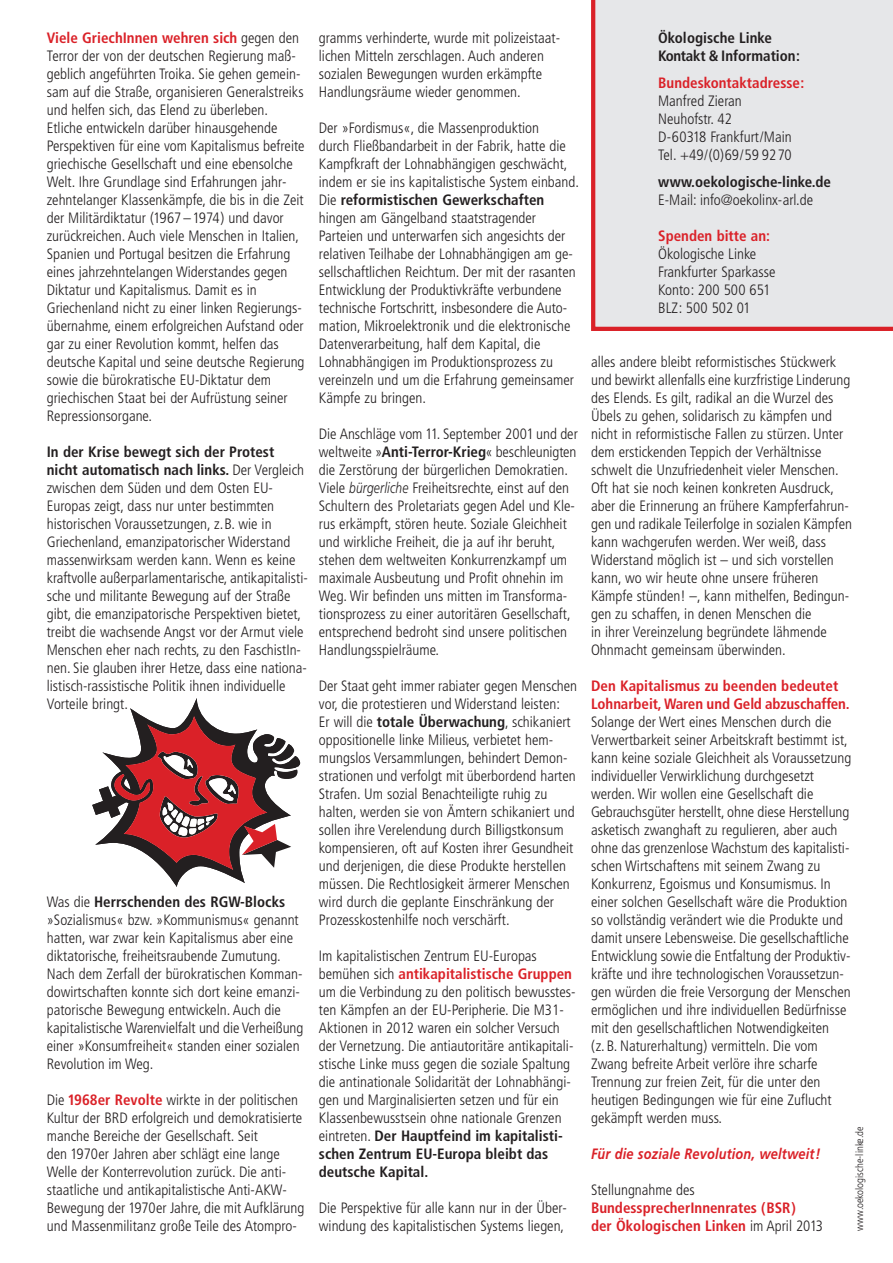
<style>
.page{position:relative;width:893px;height:1263px;background:#fff}
.page>*{position:absolute;margin:0;border:0;box-sizing:border-box;transform-origin:0 0}
.t1{font:300 condensed 15px/18px "Frutiger";color:#231f20}
.t2{font:700 condensed 15px/18px "Frutiger";color:#da2128}
.t3{font:700 condensed 15px/18px "Frutiger";color:#231f20}
.t4{font:italic 700 15px "Frutiger";letter-spacing:.015em;color:#da2128;scale:.85 1}
.t5{font:300 condensed 10.5px "Frutiger";color:#231f20}
.s1{font-weight:700;color:#da2128}
.s2{font-weight:700}
.s3{font-style:italic;font-stretch:normal}
.s4{font-weight:300;color:#231f20}
</style>
<div class="page">
<div style="left:591px;top:0;width:302px;height:331px;background:#e6e7e9"></div>
<svg style="left:92px;top:698px;width:208px;height:189px"></svg>
<p class="t1" style="left:47px;top:30px;width:259px"><span class="s1">Viele GriechInnen wehren sich</span> gegen den Terror der von der deutschen Regierung maß&shy;geblich angeführten Troika. Sie gehen gemein&shy;sam auf die Straße, organisieren Generalstreiks und helfen sich, das Elend zu überleben.<br>Etliche entwickeln darüber hinausgehende Perspektiven für eine vom Kapitalismus befreite griechische Gesellschaft und eine ebensolche Welt. Ihre Grundlage sind Erfahrungen jahr&shy;zehntelanger Klassenkämpfe, die bis in die Zeit der Militärdiktatur (1967 –1974) und davor zurückreichen. Auch viele Menschen in Italien, Spanien und Portugal besitzen die Erfahrung eines jahrzehntelangen Widerstandes gegen Diktatur und Kapitalismus. Damit es in Griechenland nicht zu einer linken Regierungs&shy;übernahme, einem erfolgreichen Aufstand oder gar zu einer Revolution kommt, helfen das deutsche Kapital und seine deutsche Regierung sowie die bürokratische EU-Diktatur dem griechischen Staat bei der Aufrüstung seiner Repressionsorgane.</p>
<p class="t1" style="left:47px;top:444px;width:263px"><span class="s2">In der Krise bewegt sich der Protest nicht automatisch nach links.</span> Der Vergleich zwischen dem Süden und dem Osten EU-Europas zeigt, dass nur unter bestimmten historischen Voraussetzungen, z.B. wie in Griechenland, emanzipatorischer Widerstand massenwirksam werden kann. Wenn es keine kraftvolle außerparlamentarische, antikapitalisti&shy;sche und militante Bewegung auf der Straße gibt, die emanzipatorische Perspektiven bietet, treibt die wachsende Angst vor der Armut viele Menschen eher nach rechts, zu den FaschistIn&shy;nen. Sie glauben ihrer Hetze, dass eine nationa&shy;listisch-rassistische Politik ihnen individuelle Vorteile bringt.</p>
<p class="t1" style="left:47px;top:894px;width:258px">Was die <span class="s2">Herrschenden des RGW-Blocks </span>»Sozialismus« bzw. »Kommunismus« genannt hatten, war zwar kein Kapitalismus aber eine diktatorische, freiheitsraubende Zumutung.<br>Nach dem Zerfall der bürokratischen Komman&shy;dowirtschaften konnte sich dort keine emanzi&shy;patorische Bewegung entwickeln. Auch die kapitalistische Warenvielfalt und die Verheißung einer »Konsumfreiheit« standen einer sozialen Revolution im Weg.</p>
<p class="t1" style="left:47px;top:1092px;width:259px">Die <span class="s1">1968er Revolte</span> wirkte in der politischen Kultur der BRD erfolgreich und demokratisierte manche Bereiche der Gesellschaft. Seit<br>den 1970er Jahren aber schlägt eine lange Welle der Konterrevolution zurück. Die anti&shy;staatliche und antikapitalistische Anti-AKW-Bewegung der 1970er Jahre, die mit Aufklärung und Massenmilitanz große Teile des Atompro-</p>
<p class="t1" style="left:319px;top:30px;width:243px">gramms verhinderte, wurde mit polizeistaat&shy;lichen Mitteln zerschlagen. Auch anderen sozialen Bewegungen wurden erkämpfte Handlungsräume wieder genommen.</p>
<p class="t1" style="left:319px;top:120px;width:262px">Der »Fordismus«, die Massenproduktion<br>durch Fließbandarbeit in der Fabrik, hatte die Kampfkraft der Lohnabhängigen geschwächt, indem er sie ins kapitalistische System einband.<br>Die <span class="s2">reformistischen Gewerkschaften </span>hingen am Gängelband staatstragender Parteien und unterwarfen sich angesichts der relativen Teilhabe der Lohnabhängigen am ge&shy;sellschaftlichen Reichtum. Der mit der rasanten Entwicklung der Produktivkräfte verbundene technische Fortschritt, insbesondere die Auto&shy;mation, Mikroelektronik und die elektronische Datenverarbeitung, half dem Kapital, die Lohnabhängigen im Produktionsprozess zu vereinzeln und um die Erfahrung gemeinsamer Kämpfe zu bringen.</p>
<p class="t1" style="left:319px;top:426px;width:260px">Die Anschläge vom 11. September 2001 und der weltweite »<span class="s2">Anti-Terror-Krieg</span>« beschleunigten die Zerstörung der bürgerlichen Demokratien.<br>Viele <span class="s3">bürgerliche</span> Freiheitsrechte, einst auf den Schultern des Proletariats gegen Adel und Kle&shy;rus erkämpft, stören heute. Soziale Gleichheit und wirkliche Freiheit, die ja auf ihr beruht, stehen dem weltweiten Konkurrenzkampf um maximale Ausbeutung und Profit ohnehin im Weg. Wir befinden uns mitten im Transforma&shy;tionsprozess zu einer autoritären Gesellschaft, entsprechend bedroht sind unsere politischen Handlungsspielräume.</p>
<p class="t1" style="left:319px;top:678px;width:260px">Der Staat geht immer rabiater gegen Menschen vor, die protestieren und Widerstand leisten:<br>Er will die <span class="s2">totale Überwachung</span>, schikaniert oppositionelle linke Milieus, verbietet hem&shy;mungslos Versammlungen, behindert Demon&shy;strationen und verfolgt mit überbordend harten Strafen. Um sozial Benachteiligte ruhig zu halten, werden sie von Ämtern schikaniert und sollen ihre Verelendung durch Billigstkonsum kompensieren, oft auf Kosten ihrer Gesundheit und derjenigen, die diese Produkte herstellen müssen. Die Rechtlosigkeit ärmerer Menschen wird durch die geplante Einschränkung der Prozesskostenhilfe noch verschärft.</p>
<p class="t1" style="left:319px;top:948px;width:258px">Im kapitalistischen Zentrum EU-Europas bemühen sich <span class="s1">antikapitalistische Gruppen </span>um die Verbindung zu den politisch bewusstes&shy;ten Kämpfen an der EU-Peripherie. Die M31- Aktionen in 2012 waren ein solcher Versuch der Vernetzung. Die antiautoritäre antikapitali&shy;stische Linke muss gegen die soziale Spaltung die antinationale Solidarität der Lohnabhängi&shy;gen und Marginalisierten setzen und für ein Klassenbewusstsein ohne nationale Grenzen eintreten. <span class="s2">Der Hauptfeind im kapitalisti&shy;schen Zentrum EU-Europa bleibt das deutsche Kapital.</span></p>
<p class="t1" style="left:319px;top:1200px;width:250px">Die Perspektive für alle kann nur in der Über&shy;windung des kapitalistischen Systems liegen,</p>
<p class="t3" style="left:658px;top:30px;width:143px">Ökologische Linke<br>Kontakt &amp; Information:</p>
<p class="t2" style="left:658px;top:75px;width:148px">Bundeskontaktadresse:</p>
<p class="t1" style="left:658px;top:93px;width:135px">Manfred Zieran<br>Neuhofstr. 42<br>D-60318 Frankfurt/Main<br>Tel. +49/(0)69/59 9270</p>
<p class="t3" style="left:658px;top:174px;width:174px">www.oekologische-linke.de</p>
<p class="t1" style="left:658px;top:192px;width:157px">E-Mail: info@oekolinx-arl.de</p>
<p class="t2" style="left:658px;top:228px;width:113px">Spenden bitte an:</p>
<p class="t1" style="left:658px;top:246px;width:119px">Ökologische Linke<br>Frankfurter Sparkasse<br>Konto: 200 500 651<br>BLZ: 500 502 01</p>
<p class="t1" style="left:591px;top:354px;width:263px">alles andere bleibt reformistisches Stückwerk und bewirkt allenfalls eine kurzfristige Linderung des Elends. Es gilt, radikal an die Wurzel des Übels zu gehen, solidarisch zu kämpfen und nicht in reformistische Fallen zu stürzen. Unter dem erstickenden Teppich der Verhältnisse schwelt die Unzufriedenheit vieler Menschen.<br>Oft hat sie noch keinen konkreten Ausdruck, aber die Erinnerung an frühere Kampferfahrun&shy;gen und radikale Teilerfolge in sozialen Kämpfen kann wachgerufen werden. Wer weiß, dass Widerstand möglich ist – und sich vorstellen kann, wo wir heute ohne unsere früheren Kämpfe stünden! –, kann mithelfen, Bedingun&shy;gen zu schaffen, in denen Menschen die<br>in ihrer Vereinzelung begründete lähmende Ohnmacht gemeinsam überwinden.</p>
<p class="t2" style="left:591px;top:678px;width:260px">Den Kapitalismus zu beenden bedeutet<br>Lohnarbeit, Waren und Geld abzuschaffen.</p>
<p class="t1" style="left:591px;top:714px;width:262px">Solange der Wert eines Menschen durch die Verwertbarkeit seiner Arbeitskraft bestimmt ist, kann keine soziale Gleichheit als Voraussetzung individueller Verwirklichung durchgesetzt werden. Wir wollen eine Gesellschaft die Gebrauchsgüter herstellt, ohne diese Herstellung asketisch zwanghaft zu regulieren, aber auch ohne das grenzenlose Wachstum des kapitalisti&shy;schen Wirtschaftens mit seinem Zwang zu Konkurrenz, Egoismus und Konsumismus. In einer solchen Gesellschaft wäre die Produktion so vollständig verändert wie die Produkte und damit unsere Lebensweise. Die gesellschaftliche Entwicklung sowie die Entfaltung der Produktiv&shy;kräfte und ihre technologischen Voraussetzun&shy;gen würden die freie Versorgung der Menschen ermöglichen und ihre individuellen Bedürfnisse mit den gesellschaftlichen Notwendigkeiten<br>(z. B. Naturerhaltung) vermitteln. Die vom Zwang befreite Arbeit verlöre ihre scharfe Trennung zur freien Zeit, für die unter den heutigen Bedingungen wie für eine Zuflucht gekämpft werden muss.</p>
<p class="t4" style="left:591px;top:1148px;width:271px">Für die soziale Revolution, weltweit!</p>
<p class="t1" style="left:591px;top:1182px;width:105px">Stellungnahme des</p>
<p class="t2" style="left:591px;top:1200px;width:234px">BundessprecherInnenrates (BSR)<br>der Ökologischen Linken <span class="s4">im April 2013</span></p>
<p class="t5" style="left:855px;top:1231px;width:106px;rotate:-90deg">www.oekologische-linke.de</p>
</div>
